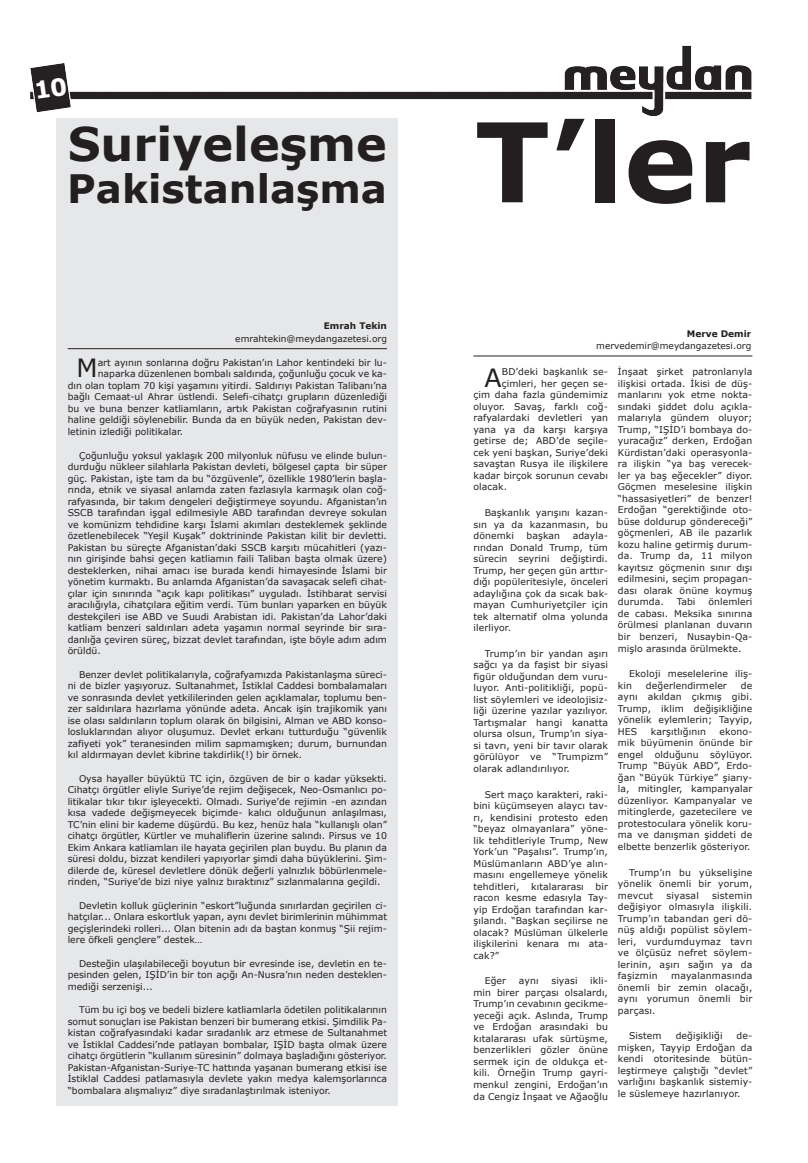
<style>
.page{position:relative;width:808px;height:1163px;background:#fff}
.page>*{position:absolute;margin:0;border:0;box-sizing:border-box;transform-origin:0 0}
.t1{font:700 109.8px "Verdana";color:#231f20}
.t2{font:700 46.3px "Verdana";color:#231f20}
.t3{font:700 39.1px "Verdana";color:#231f20}
.t4{font:25.1px "Verdana";color:#231f20}
.t5{font:9.3px/11.5px "Verdana";letter-spacing:.01em;color:#231f20;text-align:justify}
.t6{font:9px "Verdana";color:#231f20}
.t7{font:700 9px "Verdana";color:#231f20}
</style>
<div class="page">
<img style="left:30px;top:45px;width:722px;height:71px">
<div style="left:57px;top:118px;width:341px;height:988px;background:#e6e7e9"></div>
<hr style="left:68px;top:348px;width:319px;height:1px;background:#231f20">
<hr style="left:473px;top:355px;width:279px;height:1px;background:#231f20">
<svg style="left:36px;top:77px;width:31px;height:21px"></svg>
<h2 class="t2" style="left:68px;top:111px;width:321px">Suriyeleşme</h2>
<h3 class="t3" style="left:67px;top:161px;width:321px">Pakistanlaşma</h3>
<p class="t7" style="left:324px;top:319px;width:65px">Emrah Tekin</p>
<p class="t6" style="left:235px;top:332px;width:153px">emrahtekin@meydangazetesi.org</p>
<h3 class="t4" style="left:77px;top:354px;width:23px">M</h3>
<p class="t5" style="left:98px;top:356px;width:291px">art ayının sonlarına doğru Pakistan’ın Lahor kentindeki bir lu-</p>
<p class="t5" style="left:98px;top:368px;width:291px">naparka düzenlenen bombalı saldırıda, çoğunluğu çocuk ve ka-</p>
<p class="t5" style="left:68px;top:379px;width:321px">dın olan toplam 70 kişi yaşamını yitirdi. Saldırıyı Pakistan Talibanı’na</p>
<p class="t5" style="left:68px;top:391px;width:321px">bağlı Cemaat-ul Ahrar üstlendi. Selefi-cihatçı grupların düzenlediği</p>
<p class="t5" style="left:68px;top:402px;width:321px">bu ve buna benzer katliamların, artık Pakistan coğrafyasının rutini</p>
<p class="t5" style="left:68px;top:414px;width:321px">haline geldiği söylenebilir. Bunda da en büyük neden, Pakistan dev-</p>
<p class="t5" style="left:68px;top:425px;width:117px">letinin izlediği politikalar.</p>
<p class="t5" style="left:68px;top:449px;width:321px;text-indent:11px">Çoğunluğu yoksul yaklaşık 200 milyonluk nüfusu ve elinde bulun&shy;durduğu nükleer silahlarla Pakistan devleti, bölgesel çapta bir süper güç. Pakistan, işte tam da bu “özgüvenle”, özellikle 1980’lerin başla&shy;rında, etnik ve siyasal anlamda zaten fazlasıyla karmaşık olan coğ&shy;rafyasında, bir takım dengeleri değiştirmeye soyundu. Afganistan’ın SSCB tarafından işgal edilmesiyle ABD tarafından devreye sokulan ve komünizm tehdidine karşı İslami akımları desteklemek şeklinde özetlenebilecek “Yeşil Kuşak” doktrininde Pakistan kilit bir devletti.<br>Pakistan bu süreçte Afganistan’daki SSCB karşıtı mücahitleri (yazı&shy;nın girişinde bahsi geçen katliamın faili Taliban başta olmak üzere) desteklerken, nihai amacı ise burada kendi himayesinde İslami bir yönetim kurmaktı. Bu anlamda Afganistan’da savaşacak selefi cihat&shy;çılar için sınırında “açık kapı politikası” uyguladı. İstihbarat servisi aracılığıyla, cihatçılara eğitim verdi. Tüm bunları yaparken en büyük destekçileri ise ABD ve Suudi Arabistan idi. Pakistan’da Lahor’daki katliam benzeri saldırıları adeta yaşamın normal seyrinde bir sıra&shy;danlığa çeviren süreç, bizzat devlet tarafından, işte böyle adım adım örüldü.</p>
<p class="t5" style="left:68px;top:668px;width:321px;text-indent:11px">Benzer devlet politikalarıyla, coğrafyamızda Pakistanlaşma süreci&shy;ni de bizler yaşıyoruz. Sultanahmet, İstiklal Caddesi bombalamaları ve sonrasında devlet yetkililerinden gelen açıklamalar, toplumu ben&shy;zer saldırılara hazırlama yönünde adeta. Ancak işin trajikomik yanı ise olası saldırıların toplum olarak ön bilgisini, Alman ve ABD konso&shy;losluklarından alıyor oluşumuz. Devlet erkanı tutturduğu “güvenlik zafiyeti yok” teranesinden milim sapmamışken; durum, burnundan kıl aldırmayan devlet kibrine takdirlik(!) bir örnek.</p>
<p class="t5" style="left:68px;top:772px;width:321px;text-indent:11px">Oysa hayaller büyüktü TC için, özgüven de bir o kadar yüksekti.<br>Cihatçı örgütler eliyle Suriye’de rejim değişecek, Neo-Osmanlıcı po&shy;litikalar tıkır tıkır işleyecekti. Olmadı. Suriye’de rejimin -en azından kısa vadede değişmeyecek biçimde- kalıcı olduğunun anlaşılması, TC’nin elini bir kademe düşürdü. Bu kez, henüz hala “kullanışlı olan” cihatçı örgütler, Kürtler ve muhaliflerin üzerine salındı. Pirsus ve 10<br>Ekim Ankara katliamları ile hayata geçirilen plan buydu. Bu planın da süresi doldu, bizzat kendileri yapıyorlar şimdi daha büyüklerini. Şim&shy;dilerde de, küresel devletlere dönük değerli yalnızlık böbürlenmele&shy;rinden, “Suriye’de bizi niye yalnız bıraktınız” sızlanmalarına geçildi.</p>
<p class="t5" style="left:68px;top:899px;width:321px;text-indent:11px">Devletin kolluk güçlerinin “eskort”luğunda sınırlardan geçirilen ci&shy;hatçılar... Onlara eskortluk yapan, aynı devlet birimlerinin mühimmat geçişlerindeki rolleri... Olan bitenin adı da baştan konmuş “Şii rejim&shy;lere öfkeli gençlere” destek…</p>
<p class="t5" style="left:68px;top:957px;width:321px;text-indent:11px">Desteğin ulaşılabileceği boyutun bir evresinde ise, devletin en te&shy;pesinden gelen, IŞİD’in bir ton açığı An-Nusra’nın neden desteklen&shy;mediği serzenişi...</p>
<p class="t5" style="left:68px;top:1003px;width:321px;text-indent:11px">Tüm bu içi boş ve bedeli bizlere katliamlarla ödetilen politikalarının somut sonuçları ise Pakistan benzeri bir bumerang etkisi. Şimdilik Pa&shy;kistan coğrafyasındaki kadar sıradanlık arz etmese de Sultanahmet ve İstiklal Caddesi’nde patlayan bombalar, IŞİD başta olmak üzere cihatçı örgütlerin “kullanım süresinin” dolmaya başladığını gösteriyor.<br>Pakistan-Afganistan-Suriye-TC hattında yaşanan bumerang etkisi ise İstiklal Caddesi patlamasıyla devlete yakın medya kalemşorlarınca “bombalara alışmalıyız” diye sıradanlaştırılmak isteniyor.</p>
<h1 class="t1" style="left:475px;top:85px;width:278px">T’ler</h1>
<p class="t7" style="left:687px;top:327px;width:66px">Merve Demir</p>
<p class="t6" style="left:596px;top:340px;width:157px">mervedemir@meydangazetesi.org</p>
<h3 class="t4" style="left:484px;top:360px;width:19px">A</h3>
<p class="t5" style="left:502px;top:366px;width:108px">BD’deki başkanlık se-</p>
<p class="t5" style="left:502px;top:377px;width:108px">çimleri, her geçen se-</p>
<p class="t5" style="left:473px;top:389px;width:136px">çim daha fazla gündemimiz</p>
<p class="t5" style="left:473px;top:400px;width:136px">oluyor. Savaş, farklı coğ-</p>
<p class="t5" style="left:473px;top:412px;width:136px">rafyalardaki devletleri yan</p>
<p class="t5" style="left:473px;top:423px;width:136px">yana ya da karşı karşıya</p>
<p class="t5" style="left:473px;top:435px;width:136px">getirse de; ABD’de seçile-</p>
<p class="t5" style="left:473px;top:446px;width:136px">cek yeni başkan, Suriye’deki</p>
<p class="t5" style="left:473px;top:458px;width:136px">savaştan Rusya ile ilişkilere</p>
<p class="t5" style="left:473px;top:469px;width:136px">kadar birçok sorunun cevabı</p>
<p class="t5" style="left:473px;top:481px;width:35px">olacak.</p>
<p class="t5" style="left:473px;top:507px;width:136px;text-indent:11px">Başkanlık yarışını kazan&shy;sın ya da kazanmasın, bu dönemki</p>
<p class="t5" style="left:473px;top:530px;width:136px;text-indent:99px">adayla&shy;rından Donald Trump, tüm sürecin seyrini değiştirdi.<br>Trump, her geçen gün arttır&shy;dığı popüleritesiyle, önceleri adaylığına çok da sıcak bak&shy;mayan Cumhuriyetçiler için tek alternatif olma yolunda ilerliyor.</p>
<p class="t5" style="left:473px;top:647px;width:136px;text-indent:11px">Trump’ın bir yandan aşırı sağcı ya da faşist bir siyasi figür olduğundan dem vuru&shy;luyor. Anti-politikliği, popü&shy;list söylemleri ve ideolojisiz&shy;liği üzerine yazılar yazılıyor.<br>Tartışmalar hangi kanatta olursa olsun, Trump’ın siya&shy;si tavrı, yeni bir tavır olarak görülüyor ve “Trumpizm” olarak adlandırılıyor.</p>
<p class="t5" style="left:473px;top:788px;width:136px;text-indent:11px">Sert maço karakteri, raki&shy;bini küçümseyen alaycı tav&shy;rı, kendisini protesto eden “beyaz olmayanlara” yöne&shy;lik tehditleriyle Trump, New York’un “Paşalısı”. Trump’ın, Müslümanların ABD’ye alın&shy;masını engellemeye yönelik tehditleri,</p>
<p class="t5" style="left:526px;top:530px;width:35px">başkan</p>
<p class="t5" style="left:473px;top:880px;width:136px;text-indent:122px">bir racon kesme edasıyla Tay&shy;yip Erdoğan tarafından kar&shy;şılandı. “Başkan seçilirse ne olacak? Müslüman ülkelerle ilişkilerini kenara mı ata&shy;cak?”</p>
<p class="t5" style="left:485px;top:975px;width:23px">Eğer</p>
<p class="t5" style="left:519px;top:975px;width:21px">aynı</p>
<p class="t5" style="left:551px;top:975px;width:28px">siyasi</p>
<p class="t5" style="left:531px;top:880px;width:54px">kıtalararası</p>
<p class="t5" style="left:473px;top:975px;width:136px;text-indent:117px">ikli&shy;min birer parçası olsalardı, Trump’ın cevabının gecikme&shy;yeceği açık. Aslında, Trump ve Erdoğan arasındaki bu kıtalararası ufak sürtüşme, benzerlikleri gözler önüne sermek için de oldukça et&shy;kili. Örneğin Trump gayri&shy;menkul zengini, Erdoğan’ın da Cengiz İnşaat ve Ağaoğlu</p>
<p class="t5" style="left:618px;top:366px;width:136px">İnşaat şirket patronlarıyla ilişkisi ortada. İkisi de düş&shy;manlarını yok etme nokta&shy;sındaki şiddet dolu açıkla&shy;malarıyla gündem oluyor; Trump, “IŞİD’i bombaya do&shy;yuracağız” derken, Erdoğan Kürdistan’daki operasyonla&shy;ra ilişkin “ya baş verecek&shy;ler ya baş eğecekler” diyor.<br>Göçmen meselesine ilişkin “hassasiyetleri” de benzer!<br>Erdoğan “gerektiğinde oto&shy;büse doldurup göndereceği” göçmenleri, AB ile pazarlık kozu haline getirmiş durum&shy;da. Trump da, 11 milyon kayıtsız göçmenin sınır dışı edilmesini, seçim propagan&shy;dası olarak önüne koymuş durumda.</p>
<p class="t5" style="left:618px;top:596px;width:136px;text-indent:91px">önlemleri de cabası. Meksika sınırına örülmesi planlanan duvarın bir benzeri, Nusaybin-Qa&shy;mişlo arasında örülmekte.</p>
<p class="t5" style="left:618px;top:668px;width:136px;text-indent:11px">Ekoloji meselelerine iliş&shy;kin</p>
<p class="t5" style="left:677px;top:596px;width:20px">Tabi</p>
<p class="t5" style="left:646px;top:679px;width:82px">değerlendirmeler</p>
<p class="t5" style="left:618px;top:679px;width:136px;text-indent:123px">de aynı akıldan çıkmış gibi.<br>Trump, iklim değişikliğine yönelik eylemlerin; Tayyip, HES</p>
<p class="t5" style="left:651px;top:725px;width:57px">karşıtlığının</p>
<p class="t5" style="left:618px;top:725px;width:136px;text-indent:102px">ekono&shy;mik büyümenin önünde bir engel olduğunu söylüyor.<br>Trump “Büyük ABD”, Erdo&shy;ğan “Büyük Türkiye” şiarıy&shy;la, mitingler, kampanyalar düzenliyor. Kampanyalar ve mitinglerde, gazetecilere ve protestoculara yönelik koru&shy;ma ve danışman şiddeti de elbette benzerlik gösteriyor.</p>
<p class="t5" style="left:618px;top:866px;width:136px;text-indent:11px">Trump’ın bu yükselişine yönelik önemli bir yorum, mevcut</p>
<p class="t5" style="left:666px;top:889px;width:34px">siyasal</p>
<p class="t5" style="left:618px;top:889px;width:136px;text-indent:94px">sistemin değişiyor olmasıyla ilişkili.<br>Trump’ın tabandan geri dö&shy;nüş aldığı popülist söylem&shy;leri, vurdumduymaz tavrı ve ölçüsüz nefret söylem&shy;lerinin, aşırı sağın ya da faşizmin</p>
<p class="t5" style="left:618px;top:969px;width:136px;text-indent:53px">mayalanmasında önemli bir zemin olacağı, aynı yorumun önemli bir parçası.</p>
<p class="t5" style="left:629px;top:1029px;width:34px">Sistem</p>
<p class="t5" style="left:676px;top:1029px;width:48px">değişikliği</p>
<p class="t5" style="left:618px;top:1029px;width:136px;text-indent:119px">de&shy;mişken, Tayyip Erdoğan da kendi otoritesinde bütün&shy;leştirmeye çalıştığı “devlet” varlığını başkanlık sistemiy&shy;le süslemeye hazırlanıyor.</p>
</div>
